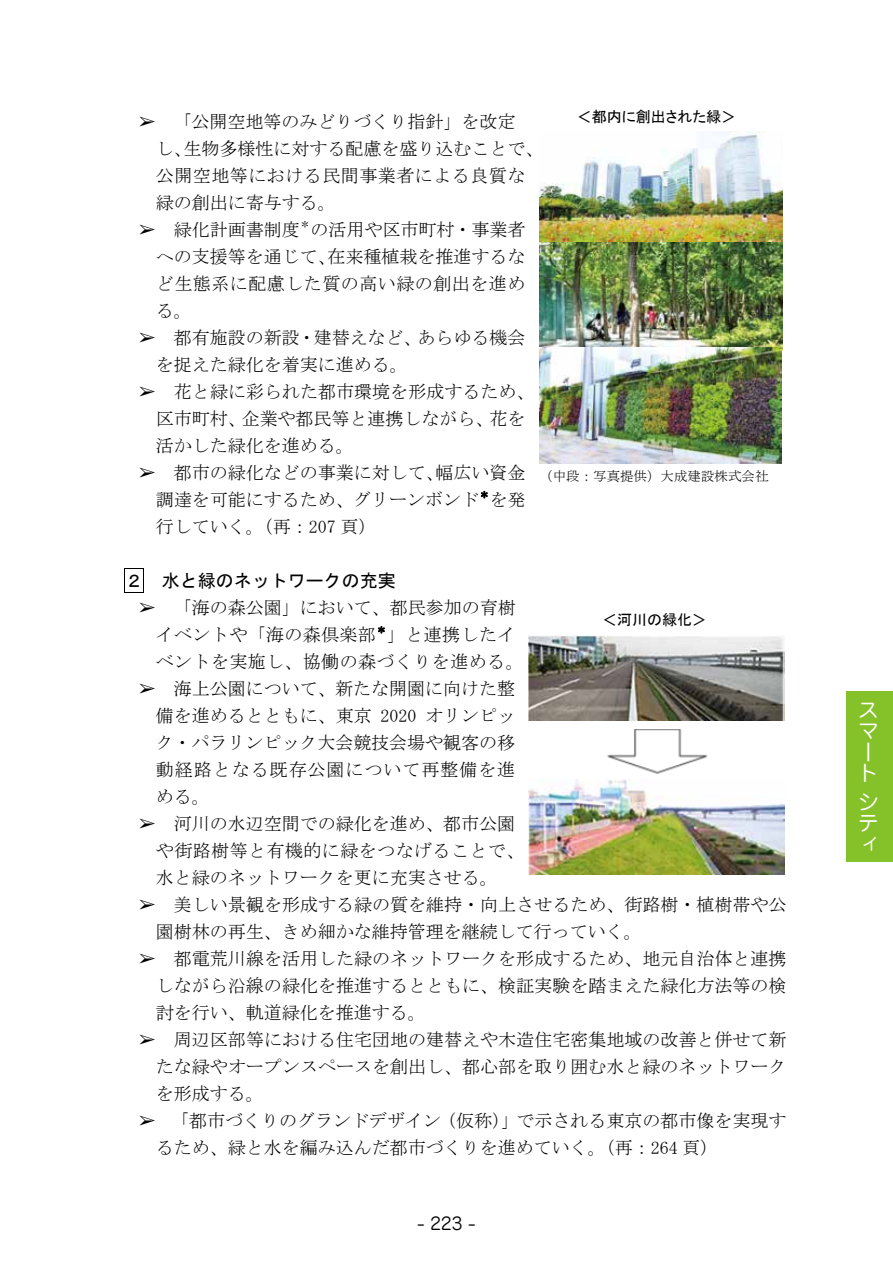
<style>
.page{position:relative;width:893px;height:1263px;background:#fff}
.page>*{position:absolute;margin:0;border:0;box-sizing:border-box;transform-origin:0 0}
.t1{font:21.3px/21.3px "Jun 201 Pro";color:#fff}
.t2{font:18px/27px "MS Mincho";color:#000}
.t3{font:18px/27px "MS Mincho";letter-spacing:.02em;color:#000}
.t4{font:18px "MS Gothic";color:#000}
.t5{font:16.95px "Jun 201 Pro";color:#000}
.t6{font:15px "MS P Gothic";color:#000}
.t7{font:13.5px "MS Mincho";color:#000}
</style>
<div class="page">
<div style="left:846px;top:692px;width:47px;height:170px;background:#85c129"></div>
<svg style="left:481px;top:491px;width:7px;height:7px"></svg>
<svg style="left:124px;top:568px;width:20px;height:25px"></svg>
<svg style="left:378px;top:626px;width:7px;height:7px"></svg>
<img style="left:539px;top:132px;width:243px;height:111px">
<img style="left:539px;top:243px;width:243px;height:105px">
<img style="left:539px;top:348px;width:243px;height:116px">
<img style="left:529px;top:780px;width:255px;height:94px">
<img style="left:529px;top:635px;width:255px;height:85px">
<img style="left:607px;top:729px;width:100px;height:45px">
<p class="t6" style="left:577px;top:109px;width:161px">＜都内に創出された緑＞</p>
<p class="t2" style="left:156px;top:108px;width:389px;text-indent:-18px">➢ 「公開空地等のみどりづくり指針」を改定<br>し、生物多様性に対する配慮を盛り込むことで、公開空地等における民間事業者による良質な緑の創出に寄与する。</p>
<p class="t2" style="left:156px;top:216px;width:371px;text-align:justify;text-indent:-18px">➢ 緑化計画書制度<sup>＊</sup>の活用や区市町村・事業者への支援等を通じて、在来種植栽を推進するなど生態系に配慮した質の高い緑の創出を進める。</p>
<p class="t2" style="left:156px;top:324px;width:371px;text-indent:-18px">➢ 都有施設の新設・建替えなど、あらゆる機会を捉えた緑化を着実に進める。</p>
<p class="t2" style="left:156px;top:378px;width:380px;text-indent:-18px">➢ 花と緑に彩られた都市環境を形成するため、区市町村、企業や都民等と連携しながら、花を活かした緑化を進める。</p>
<p class="t2" style="left:156px;top:459px;width:371px;text-align:justify;text-indent:-18px">➢ 都市の緑化などの事業に対して、幅広い資金調達を可能にするため、グリーンボンド<sup>＊</sup>を発行していく。（再：207 頁）</p>
<p class="t4" style="left:125px;top:571px;width:272px">２ 水と緑のネットワークの充実</p>
<p class="t3" style="left:156px;top:594px;width:369px;text-indent:-18px">➢ 「海の森公園」において、都民参加の育樹イベントや「海の森倶楽部<sup>＊</sup>」と連携したイベントを実施し、協働の森づくりを進める。</p>
<p class="t2" style="left:156px;top:675px;width:361px;text-align:justify;text-indent:-18px">➢ 海上公園について、新たな開園に向けた整備を進めるとともに、東京 2020 オリンピック・パラリンピック大会競技会場や観客の移動経路となる既存公園について再整備を進める。</p>
<p class="t2" style="left:156px;top:810px;width:370px;text-indent:-18px">➢ 河川の水辺空間での緑化を進め、都市公園や街路樹等と有機的に緑をつなげることで、水と緑のネットワークを更に充実させる。</p>
<p class="t2" style="left:156px;top:891px;width:632px;text-indent:-18px">➢ 美しい景観を形成する緑の質を維持・向上させるため、街路樹・植樹帯や公園樹林の再生、きめ細かな維持管理を継続して行っていく。</p>
<p class="t2" style="left:156px;top:945px;width:632px;text-align:justify;text-indent:-18px">➢ 都電荒川線を活用した緑のネットワークを形成するため、地元自治体と連携しながら沿線の緑化を推進するとともに、検証実験を踏まえた緑化方法等の検討を行い、軌道緑化を推進する。</p>
<p class="t2" style="left:156px;top:1026px;width:632px;text-align:justify;text-indent:-18px">➢ 周辺区部等における住宅団地の建替えや木造住宅密集地域の改善と併せて新たな緑やオープンスペースを創出し、都心部を取り囲む水と緑のネットワークを形成する。</p>
<p class="t2" style="left:156px;top:1107px;width:632px;text-indent:-18px">➢ 「都市づくりのグランドデザイン（仮称）」で示される東京の都市像を実現するため、緑と水を編み込んだ都市づくりを進めていく。（再：264 頁）</p>
<p class="t7" style="left:539px;top:470px;width:231px">（中段：写真提供）大成建設株式会社</p>
<p class="t6" style="left:602px;top:612px;width:106px">＜河川の緑化＞</p>
<p class="t5" style="left:417px;top:1210px;width:60px">- 223 -</p>
<p class="t1" style="left:858px;top:696px;width:21px">スマート</p>
<p class="t1" style="left:858px;top:789px;width:21px;text-align:justify">シティ</p>
</div>
